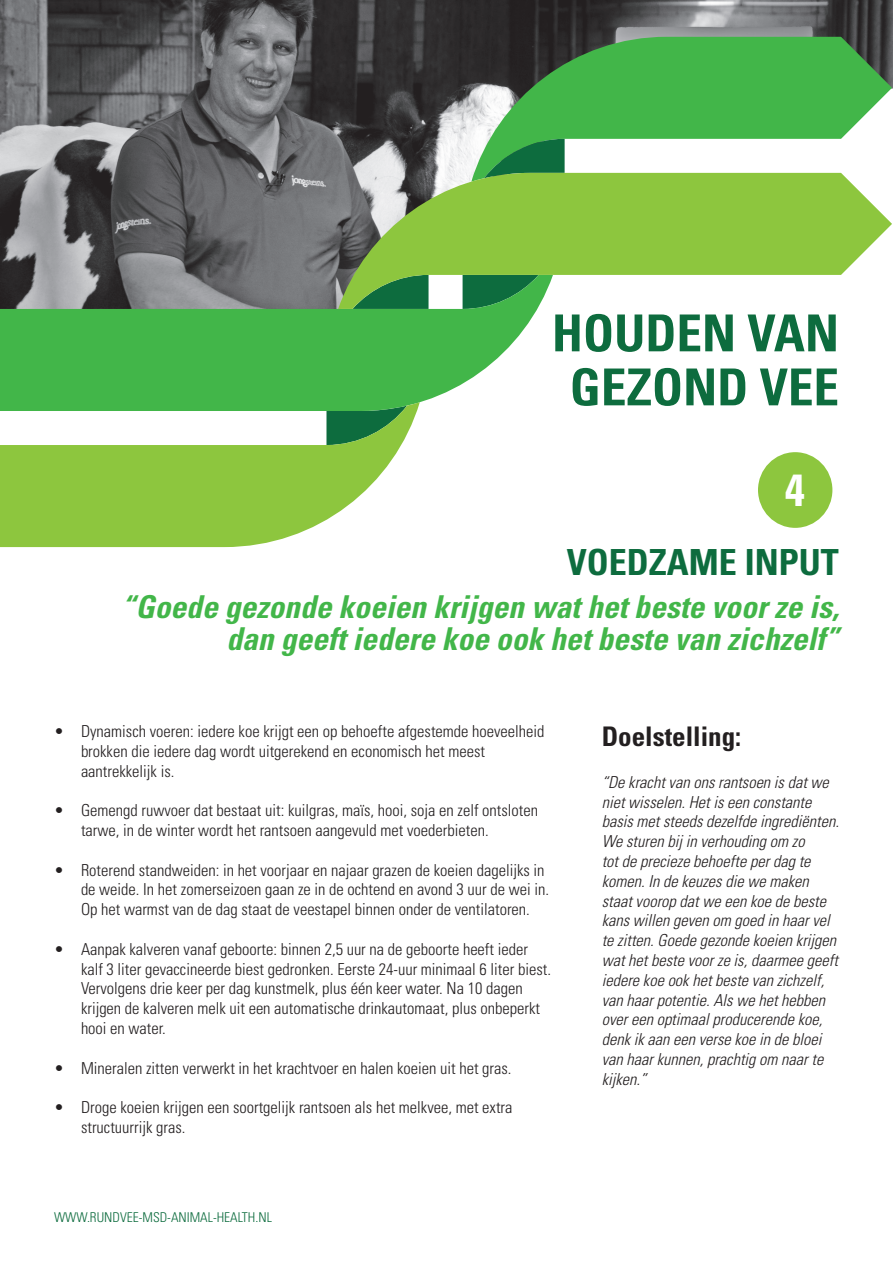
<style>
.page{position:relative;width:893px;height:1263px;background:#fff}
.page>*{position:absolute;margin:0;border:0;box-sizing:border-box;transform-origin:0 0}
.t1{font:700 condensed 51px/54px "Univers LT Std";color:#0d6c3e;text-align:center}
.t2{font:700 condensed 45px "Univers LT Std";color:#fff}
.t3{font:700 condensed 36px "Univers LT Std";color:#0d6c3e}
.t4{font:italic 700 condensed 31.5px/31.5px "Univers LT Std";color:#42b649;text-align:right}
.t5{font:700 condensed 27px "Univers LT Std";color:#231f20}
.t6{font:300 condensed 16.5px/19.8px "Univers LT Std";color:#231f20}
.t7{font:italic 300 condensed 16.5px/19.8px "Univers LT Std";color:#231f20}
.t8{font:300 condensed 13.5px "Univers LT Std";color:#0d6c3e}
</style>
<div class="page">
<img style="left:0;top:0;width:893px;height:275px">
<div style="left:758px;top:452px;width:74px;height:76px;background:#8dc63e;border-radius:50%"></div>
<svg style="left:471px;top:37px;width:421px;height:136px;fill:#42b649"></svg>
<svg style="left:484px;top:139px;width:81px;height:34px;background:#238645"></svg>
<svg style="left:0;top:275px;width:538px;height:127px;background:#59af5f"></svg>
<svg style="left:338px;top:173px;width:554px;height:136px;fill:#8dc63e"></svg>
<svg style="left:0;top:402px;width:420px;height:145px;fill:#8dc63e"></svg>
<h1 class="t1" style="left:552px;top:306px;width:289px">HOUDEN VAN<br>GEZOND VEE</h1>
<h2 class="t2" style="left:785px;top:463px;width:21px">4</h2>
<h3 class="t3" style="left:567px;top:540px;width:274px">VOEDZAME INPUT</h3>
<h3 class="t4" style="left:122px;top:591px;width:719px">“Goede gezonde koeien krijgen wat het beste voor ze is, dan geeft iedere koe ook het beste van zichzelf”</h3>
<p class="t6" style="left:81px;top:721px;width:465px;text-indent:-27px">• Dynamisch voeren: iedere koe krijgt een op behoefte afgestemde hoeveelheid brokken die iedere dag wordt uitgerekend en economisch het meest aantrekkelijk is.</p>
<p class="t6" style="left:81px;top:800px;width:459px;text-indent:-27px">• Gemengd ruwvoer dat bestaat uit: kuilgras, maïs, hooi, soja en zelf ontsloten tarwe, in de winter wordt het rantsoen aangevuld met voederbieten.</p>
<p class="t6" style="left:81px;top:860px;width:470px;text-indent:-27px">• Roterend standweiden: in het voorjaar en najaar grazen de koeien dagelijks in de weide. In het zomerseizoen gaan ze in de ochtend en avond 3 uur de wei in.<br>Op het warmst van de dag staat de veestapel binnen onder de ventilatoren.</p>
<p class="t6" style="left:81px;top:939px;width:471px;text-indent:-27px">• Aanpak kalveren vanaf geboorte: binnen 2,5 uur na de geboorte heeft ieder kalf 3 liter gevaccineerde biest gedronken. Eerste 24-uur minimaal 6 liter biest.<br>Vervolgens drie keer per dag kunstmelk, plus één keer water. Na 10 dagen krijgen de kalveren melk uit een automatische drinkautomaat, plus onbeperkt hooi en water.</p>
<p class="t6" style="left:54px;top:1058px;width:459px">• Mineralen zitten verwerkt in het krachtvoer en halen koeien uit het gras.</p>
<p class="t6" style="left:81px;top:1097px;width:433px;text-indent:-27px">• Droge koeien krijgen een soortgelijk rantsoen als het melkvee, met extra structuurrijk gras.</p>
<p class="t8" style="left:54px;top:1209px;width:219px">WWW.RUNDVEE-MSD-ANIMAL-HEALTH.NL</p>
<h3 class="t5" style="left:602px;top:720px;width:141px">Doelstelling:</h3>
<p class="t7" style="left:602px;top:772px;width:239px">“De kracht van ons rantsoen is dat we niet wisselen. Het is een constante basis met steeds dezelfde ingrediënten.<br>We sturen bij in verhouding om zo<br>tot de precieze behoefte per dag te komen. In de keuzes die we maken staat voorop dat we een koe de beste kans willen geven om goed in haar vel te zitten. Goede gezonde koeien krijgen wat het beste voor ze is, daarmee geeft iedere koe ook het beste van zichzelf, van haar potentie. Als we het hebben over een optimaal producerende koe, denk ik aan een verse koe in de bloei van haar kunnen, prachtig om naar te kijken.”</p>
</div>
